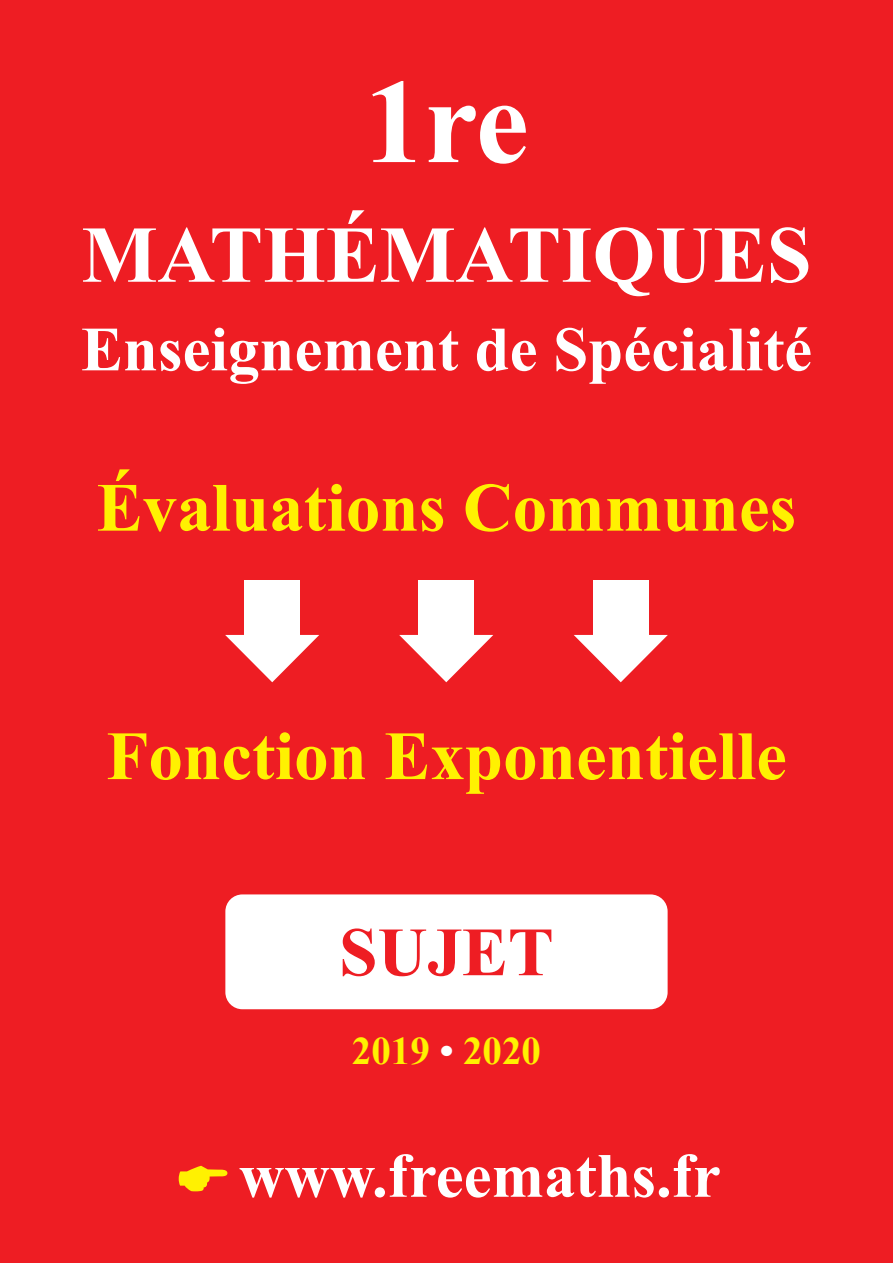
<style>
.page{position:relative;width:893px;height:1263px;background:#ee1d23}
.page>*{position:absolute;margin:0;border:0;box-sizing:border-box;transform-origin:0 0}
.t1{font:700 120px "Times New Roman";color:#fff}
.t2{font:700 80.4px "Times New Roman";color:#fff}
.t3{font:700 69px "Times New Roman";color:#fff101}
.t4{font:700 69px "Times New Roman";color:#ee1d23}
.t5{font:700 63px "Times New Roman";color:#fff}
.t6{font:700 39px "Times New Roman";color:#fff101}
.s1{color:#fff}
</style>
<div class="page">
<div style="left:225px;top:894px;width:443px;height:115px;background:#fff;border-radius:17px"></div>
<div style="left:245px;top:581px;width:55px;height:55px;background:#fff"></div>
<svg style="left:225px;top:635px;width:94px;height:47px"></svg>
<div style="left:419px;top:581px;width:55px;height:55px;background:#fff"></div>
<svg style="left:399px;top:635px;width:94px;height:47px"></svg>
<div style="left:593px;top:581px;width:55px;height:55px;background:#fff"></div>
<svg style="left:574px;top:635px;width:94px;height:47px"></svg>
<h1 class="t1" style="left:364px;top:39px;width:166px">1re</h1>
<p class="t2" style="left:81px;top:199px;width:732px">MATHÉMATIQUES</p>
<p class="t5" style="left:81px;top:306px;width:733px">Enseignement de Spécialité</p>
<p class="t3" style="left:97px;top:460px;width:701px">Évaluations Communes</p>
<p class="t3" style="left:106px;top:708px;width:682px">Fonction Exponentielle</p>
<p class="t4" style="left:339px;top:904px;width:216px">SUJET</p>
<p class="t6" style="left:352px;top:1024px;width:191px">2019 <span class="s1">•</span> 2020</p>
<p class="t5" style="left:239px;top:1132px;width:483px">www.freemaths.fr</p>
</div>
